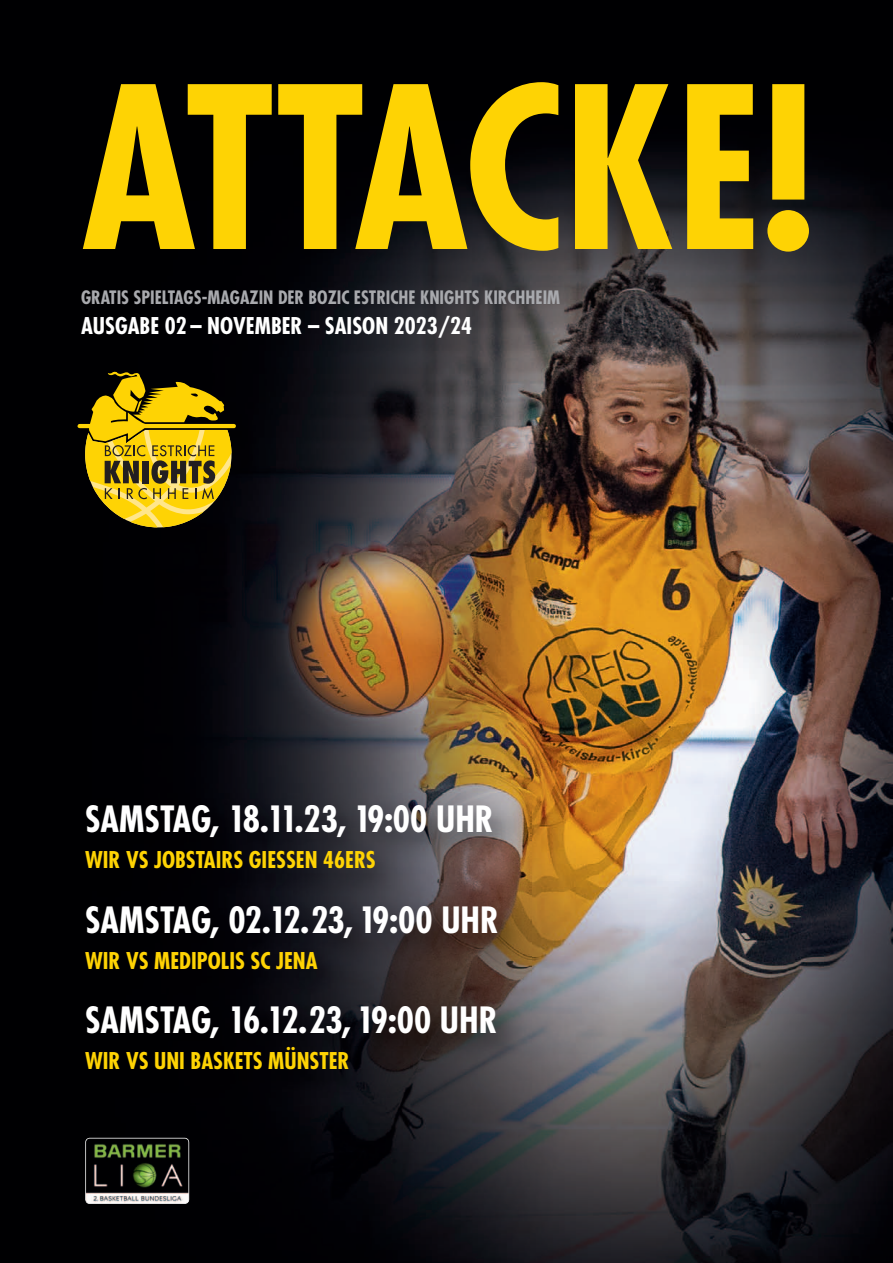
<style>
.page{position:relative;width:893px;height:1263px;background:#fff}
.page>*{position:absolute;margin:0;border:0;box-sizing:border-box;transform-origin:0 0}
.t1{font:700 condensed 218.7px "Futura";letter-spacing:-.01em;color:#fed304}
.t2{font:700 condensed 35.25px "Futura";color:#fff}
.t3{font:700 condensed 22.5px "Futura";color:#fed304}
.t4{font:700 condensed 22.5px "Futura";color:#fff}
.t5{font:700 condensed 18px "Futura";color:#a8a9ad}
</style>
<div class="page">
<img style="left:0;top:0;width:893px;height:1263px">
<svg style="left:77px;top:371px;width:159px;height:156px"></svg>
<img style="left:85px;top:1138px;width:104px;height:66px">
<img style="left:75px;top:793px;width:456px;height:311px">
<h1 class="t1" style="left:81px;top:27px;width:735px">ATTACKE!</h1>
<p class="t5" style="left:81px;top:285px;width:481px">GRATIS SPIELTAGS-MAGAZIN DER BOZIC ESTRICHE KNIGHTS KIRCHHEIM</p>
<p class="t4" style="left:81px;top:311px;width:393px">AUSGABE 02 – NOVEMBER – SAISON 2023/24</p>
<p class="t2" style="left:85px;top:796px;width:410px">SAMSTAG, 18.11.23, 19:00 UHR</p>
<p class="t3" style="left:85px;top:845px;width:292px">WIR VS JOBSTAIRS GIESSEN 46ERS</p>
<p class="t2" style="left:85px;top:897px;width:415px">SAMSTAG, 02.12.23, 19:00 UHR</p>
<p class="t3" style="left:85px;top:946px;width:234px">WIR VS MEDIPOLIS SC JENA</p>
<p class="t2" style="left:85px;top:997px;width:414px">SAMSTAG, 16.12.23, 19:00 UHR</p>
<p class="t3" style="left:85px;top:1046px;width:266px">WIR VS UNI BASKETS MÜNSTER</p>
</div>
